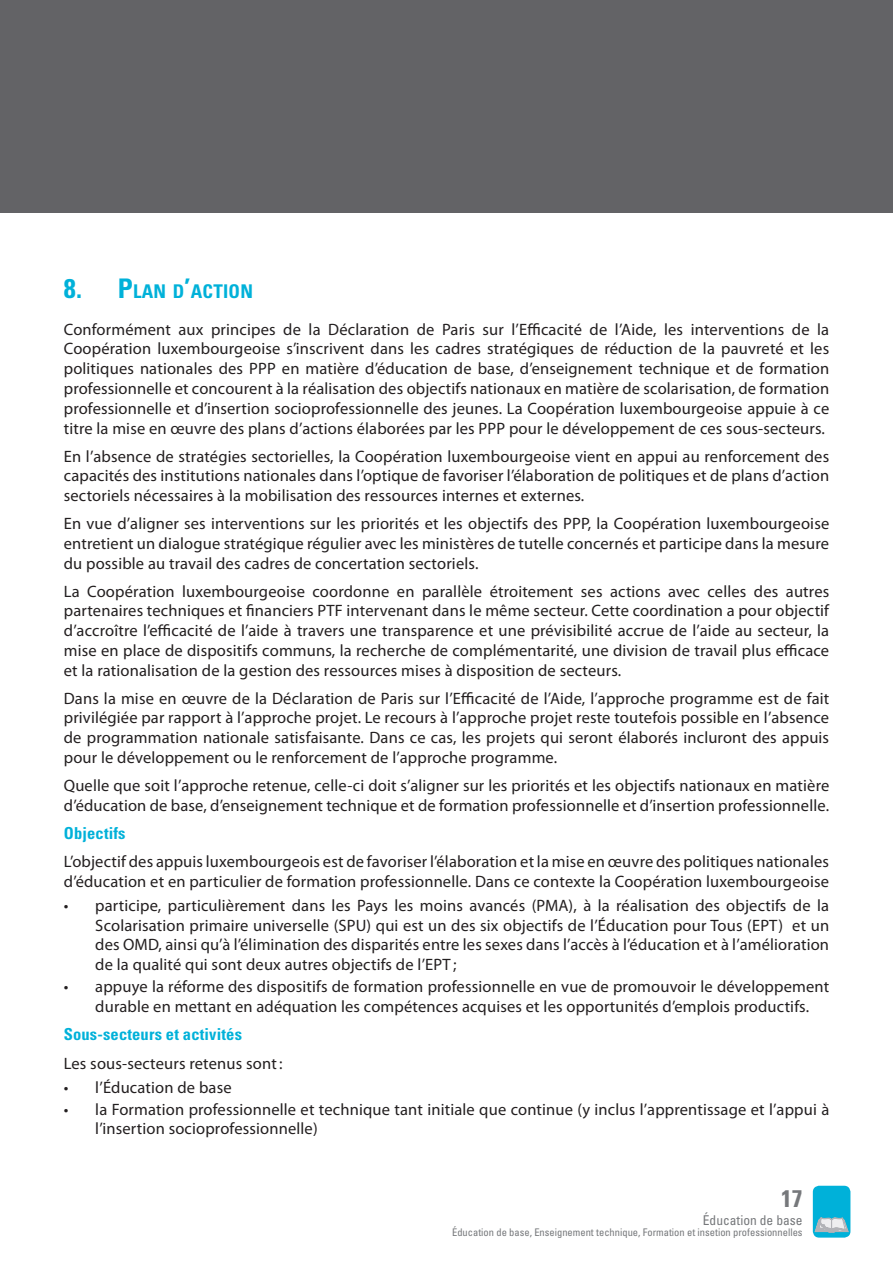
<style>
.page{position:relative;width:893px;height:1263px;background:#fff}
.page>*{position:absolute;margin:0;border:0;box-sizing:border-box;transform-origin:0 0}
.t1{font:700 condensed 24px "Univers";color:#76787b}
.titre_paragraphe{font:700 condensed 18.9px "Univers";letter-spacing:.015em;color:#00b1d9}
.body{font:16.5px/19.8px "Myriad Pro";letter-spacing:.01em;color:#231f20;text-align:justify}
.bullets{font:16.5px/19.8px "Myriad Pro";letter-spacing:.01em;color:#231f20}
.sous-sous_titre{font:700 condensed 16.5px "Univers";letter-spacing:.01em;color:#00b1d9}
.t2{font:condensed 13.5px "Univers";color:#76787b}
.t3{font:condensed 10.5px "Univers";color:#76787b}
.s1{font-size:27px}
</style>
<div class="page">
<div style="left:0;top:0;width:893px;height:213px;background:#636366"></div>
<div style="left:813px;top:1186px;width:37px;height:51px;background:#00b1d9;border-radius:6px"></div>
<svg style="left:815px;top:1218px;width:33px;height:14px"></svg>
<p class="titre_paragraphe" style="left:64px;top:280px;width:191px"><span class="s1">8. P</span>LAN D<span class="s1">’</span>ACTION</p>
<p class="body" style="left:64px;top:319px;width:767px">Conformément aux principes de la Déclaration de Paris sur l’Efficacité de l’Aide, les interventions de la Coopération luxembourgeoise s’inscrivent dans les cadres stratégiques de réduction de la pauvreté et les politiques nationales des PPP en matière d’éducation de base, d’enseignement technique et de formation professionnelle et concourent à la réalisation des objectifs nationaux en matière de scolarisation, de formation professionnelle et d’insertion socioprofessionnelle des jeunes. La Coopération luxembourgeoise appuie à ce titre la mise en œuvre des plans d’actions élaborées par les PPP pour le développement de ces sous-secteurs.</p>
<p class="body" style="left:64px;top:446px;width:767px">En l’absence de stratégies sectorielles, la Coopération luxembourgeoise vient en appui au renforcement des capacités des institutions nationales dans l’optique de favoriser l’élaboration de politiques et de plans d’action sectoriels nécessaires à la mobilisation des ressources internes et externes.</p>
<p class="body" style="left:64px;top:513px;width:767px">En vue d’aligner ses interventions sur les priorités et les objectifs des PPP, la Coopération luxembourgeoise entretient un dialogue stratégique régulier avec les ministères de tutelle concernés et participe dans la mesure du possible au travail des cadres de concertation sectoriels.</p>
<p class="body" style="left:64px;top:581px;width:767px">La Coopération luxembourgeoise coordonne en parallèle étroitement ses actions avec celles des autres partenaires techniques et financiers PTF intervenant dans le même secteur. Cette coordination a pour objectif d’accroître l’efficacité de l’aide à travers une transparence et une prévisibilité accrue de l’aide au secteur, la mise en place de dispositifs communs, la recherche de complémentarité, une division de travail plus efficace et la rationalisation de la gestion des ressources mises à disposition de secteurs.</p>
<p class="body" style="left:64px;top:688px;width:767px">Dans la mise en œuvre de la Déclaration de Paris sur l’Efficacité de l’Aide, l’approche programme est de fait privilégiée par rapport à l’approche projet. Le recours à l’approche projet reste toutefois possible en l’absence de programmation nationale satisfaisante. Dans ce cas, les projets qui seront élaborés incluront des appuis pour le développement ou le renforcement de l’approche programme.</p>
<p class="body" style="left:64px;top:775px;width:767px">Quelle que soit l’approche retenue, celle-ci doit s’aligner sur les priorités et les objectifs nationaux en matière d’éducation de base, d’enseignement technique et de formation professionnelle et d’insertion professionnelle.</p>
<p class="sous-sous_titre" style="left:64px;top:823px;width:63px">Objectifs</p>
<p class="body" style="left:64px;top:851px;width:767px">L’objectif des appuis luxembourgeois est de favoriser l’élaboration et la mise en œuvre des politiques nationales d’éducation et en particulier de formation professionnelle. Dans ce contexte la Coopération luxembourgeoise</p>
<p class="bullets" style="left:95px;top:895px;width:735px;text-align:justify;text-indent:-32px">• participe, particulièrement dans les Pays les moins avancés (PMA), à la réalisation des objectifs de la Scolarisation primaire universelle (SPU) qui est un des six objectifs de l’Éducation pour Tous (EPT) et un des OMD, ainsi qu’à l’élimination des disparités entre les sexes dans l’accès à l’éducation et à l’amélioration de la qualité qui sont deux autres objectifs de l’EPT ;</p>
<p class="bullets" style="left:95px;top:976px;width:735px;text-indent:-32px">• appuye la réforme des dispositifs de formation professionnelle en vue de promouvoir le développement durable en mettant en adéquation les compétences acquises et les opportunités d’emplois productifs.</p>
<p class="sous-sous_titre" style="left:64px;top:1024px;width:180px">Sous-secteurs et activités</p>
<p class="body" style="left:64px;top:1053px;width:220px">Les sous-secteurs retenus sont :</p>
<p class="bullets" style="left:64px;top:1077px;width:169px">• l’Éducation de base</p>
<p class="bullets" style="left:95px;top:1099px;width:735px;text-indent:-32px">• la Formation professionnelle et technique tant initiale que continue (y inclus l’apprentissage et l’appui à l’insertion socioprofessionnelle)</p>
<h1 class="t1" style="left:781px;top:1183px;width:23px">17</h1>
<p class="t2" style="left:703px;top:1212px;width:101px">Éducation de base</p>
<p class="t3" style="left:452px;top:1225px;width:352px">Éducation de base, Enseignement technique, Formation et insetion professionnelles</p>
</div>
